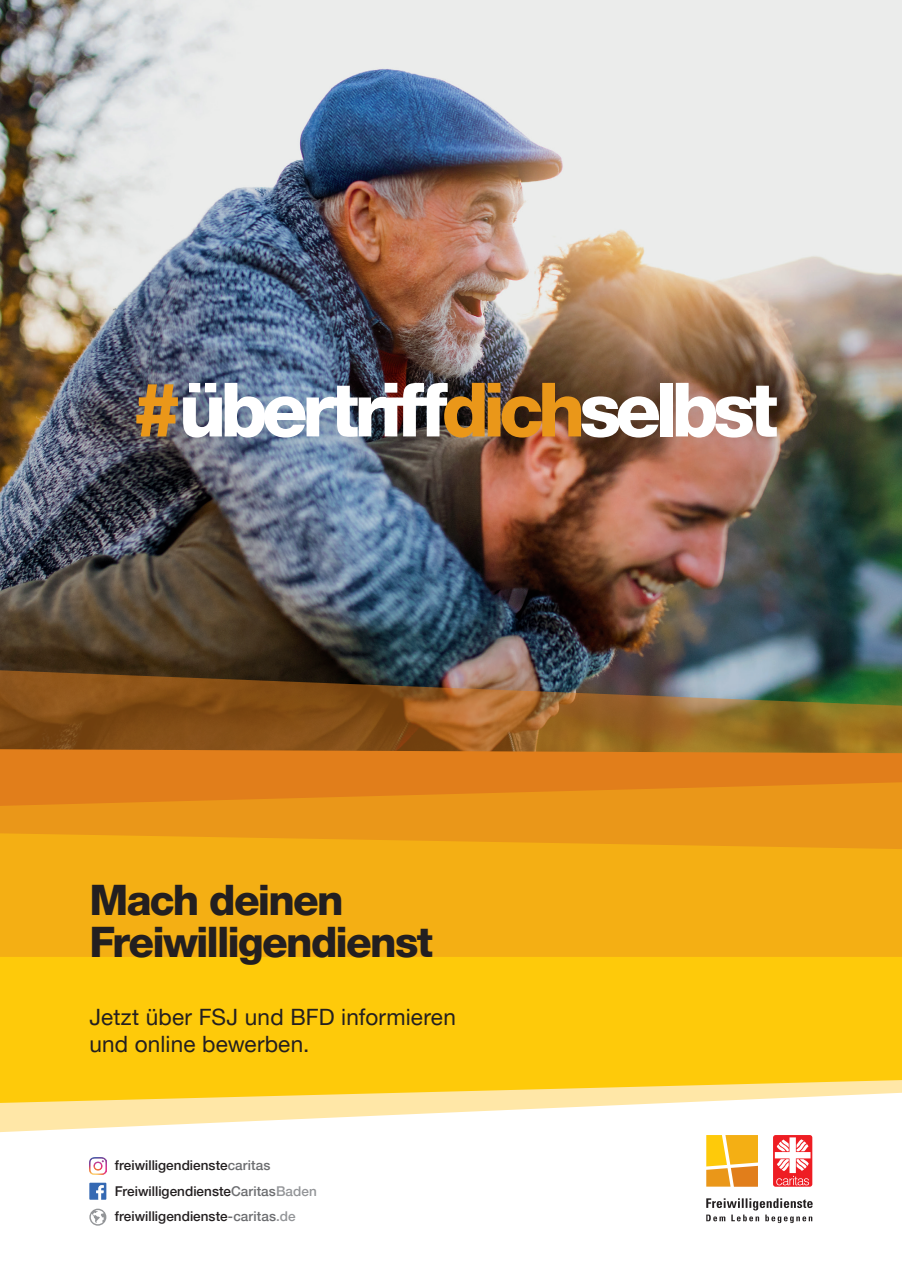
<style>
.page{position:relative;width:902px;height:1272px;background:#fff}
.page>*{position:absolute;margin:0;border:0;box-sizing:border-box;transform-origin:0 0}
.t1{font:800 75px "Helvetica Neue LT Pro";letter-spacing:-.075em;color:#fff}
.t2{font:800 42px/42px "Helvetica Neue LT Pro";letter-spacing:-.04em;color:#231f20}
.t3{font:22.5px/27px "Helvetica Neue LT Pro";letter-spacing:.005em;color:#231f20}
.t4{font:500 13.5px "Helvetica Neue LT Pro";letter-spacing:.005em;color:#231f20}
.s1{font-stretch:expanded;color:#ea9719}
.s2{color:#ea9719}
.s3{color:#6c6d70}
.s4{color:#939598}
</style>
<div class="page">
<img style="left:0;top:0;width:901px;height:667px">
<svg style="left:706px;top:1135px;width:52px;height:51px;background:#f2b232"></svg>
<svg style="left:706px;top:1198px;width:106px;height:24px"></svg>
<div style="left:773px;top:1134px;width:39px;height:52px;background:#ee1d23;border-radius:3px"></div>
<svg style="left:774px;top:1137px;width:36px;height:48px"></svg>
<img style="left:0;top:667px;width:901px;height:82px">
<svg style="left:0;top:749px;width:901px;height:33px;background:#db7c1b"></svg>
<svg style="left:0;top:782px;width:901px;height:51px;background:#e79119"></svg>
<div style="left:0;top:833px;width:901px;height:123px;background:#f4af14"></div>
<svg style="left:0;top:1103px;width:665px;height:29px"></svg>
<svg style="left:0;top:956px;width:901px;height:147px;background:#fecc17"></svg>
<svg style="left:89px;top:1182px;width:17px;height:17px"></svg>
<img style="left:89px;top:1157px;width:17px;height:17px">
<svg style="left:89px;top:1208px;width:17px;height:17px"></svg>
<div style="left:122px;top:364px;width:685px;height:101px;background:#231f20;opacity:.15"></div>
<h1 class="t1" style="left:124px;top:365px;width:655px"><span class="s1">#</span>übertriff<span class="s2">dich</span>selbst</h1>
<h2 class="t2" style="left:89px;top:878px;width:345px">Mach deinen<br>Freiwilligendienst</h2>
<h3 class="t3" style="left:89px;top:1003px;width:368px">Jetzt über FSJ und BFD informieren und online bewerben.</h3>
<p class="t4" style="left:115px;top:1156px;width:157px">freiwilligendienste<span class="s3">caritas</span></p>
<p class="t4" style="left:115px;top:1208px;width:182px">freiwilligendienste<span class="s3">-caritas</span><span class="s4">.de</span></p>
<p class="t4" style="left:115px;top:1182px;width:203px">Freiwilligendienste<span class="s3">Caritas</span><span class="s4">Baden</span></p>
</div>
